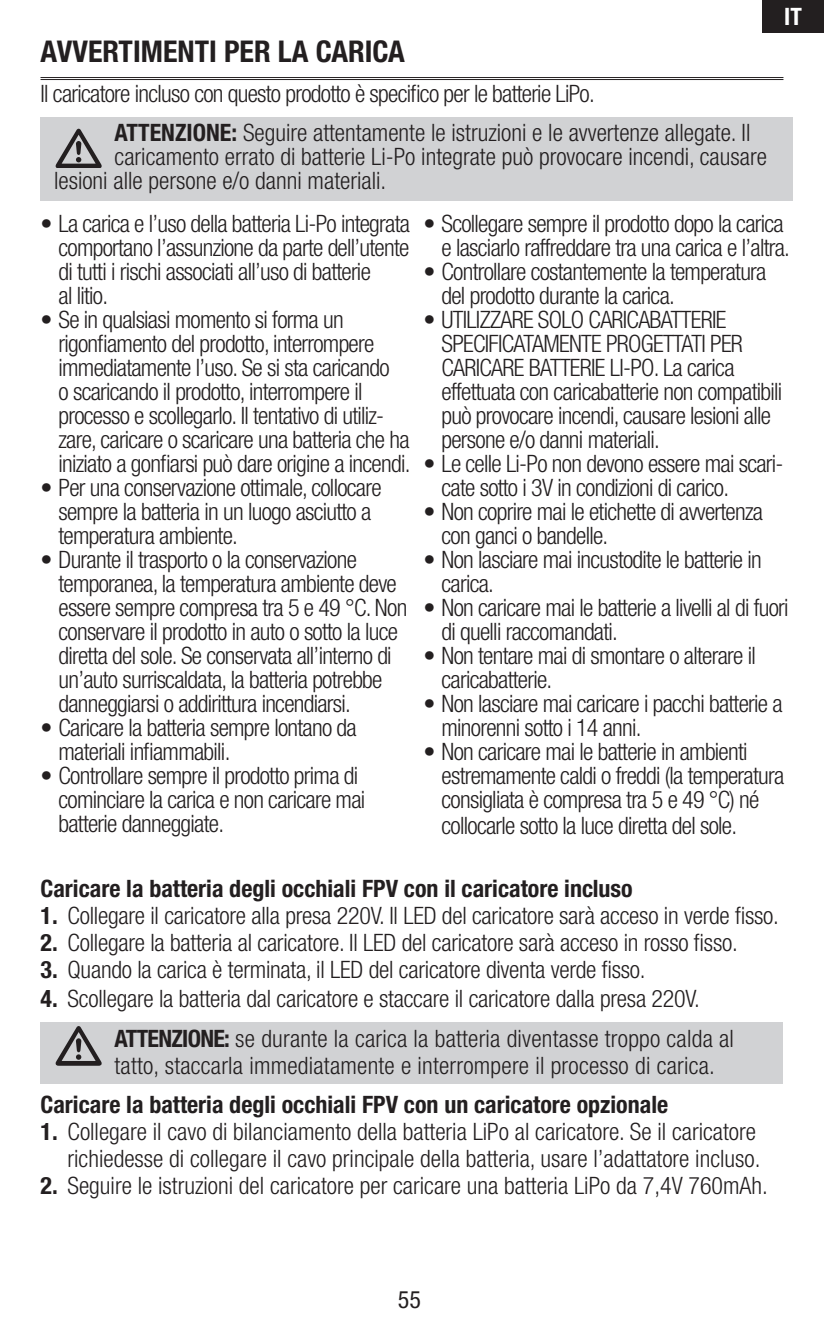
<style>
.page{position:relative;width:824px;height:1323px;background:#fff}
.page>*{position:absolute;margin:0;border:0;box-sizing:border-box;transform-origin:0 0}
.t1{font:700 condensed 30px "Helvetica Neue LT Std";color:#231f20}
.t2{font:300 condensed 24px/24px "Helvetica Neue LT Std";letter-spacing:-.03em;color:#231f20}
.t3{font:300 condensed 24px/39.6px "Helvetica Neue LT Std";letter-spacing:-.01em;color:#231f20}
.t4{font:300 condensed 24px/27px "Helvetica Neue LT Std";color:#231f20;text-align:right}
.t5{font:700 condensed 24px "Helvetica Neue LT Std";color:#231f20}
.t6{font:300 condensed 24px "Helvetica Neue LT Std";letter-spacing:.01em;color:#231f20}
.t7{font:700 condensed 24px "Helvetica Neue LT Std";color:#fff}
.t8{font:condensed 24px "Helvetica Neue LT Std";color:#231f20}
.s1{font-weight:700}
</style>
<div class="page">
<div style="left:762px;top:0;width:62px;height:33px;background:#231f20"></div>
<div style="left:40px;top:117px;width:753px;height:84px;background:#d1d2d4"></div>
<div style="left:40px;top:1023px;width:743px;height:61px;background:#d1d2d4"></div>
<svg style="left:56px;top:1026px;width:45px;height:39px"></svg>
<hr style="left:40px;top:77px;width:743px;height:1px;background:#231f20">
<hr style="left:40px;top:79px;width:743px;height:1px;background:#231f20">
<svg style="left:56px;top:129px;width:45px;height:39px"></svg>
<p class="t1" style="left:40px;top:33px;width:32px">Avvertimenti</p>
<p class="t1" style="left:224px;top:33px;width:16px">per</p>
<p class="t1" style="left:278px;top:33px;width:54px">la carica</p>
<p class="t2" style="left:115px;top:74px;width:637px;line-height:39px;text-indent:-74px">Il caricatore incluso con questo prodotto è specifico per le batterie LiPo.<br><span class="s1">ATTENZIONE:</span> Seguire attentamente le istruzioni e le avvertenze allegate. Il</p>
<p class="t4" style="left:54px;top:144px;width:714px;line-height:24px;text-align:left;text-indent:61px">caricamento errato di batterie Li-Po integrate può provocare incendi, causare lesioni alle persone e/o danni materiali.</p>
<p class="t7" style="left:784px;top:2px;width:19px">IT</p>
<p class="t2" style="left:58px;top:212px;width:353px;text-indent:-18px">• La carica e l’uso della batteria Li-Po integrata comportano l’assunzione da parte dell’utente di tutti i rischi associati all’uso di batterie<br>al litio.</p>
<p class="t2" style="left:58px;top:308px;width:353px;text-indent:-18px">• Se in qualsiasi momento si forma un rigonfiamento del prodotto, interrompere immediatamente l’uso. Se si sta caricando<br>o scaricando il prodotto, interrompere il processo e scollegarlo. Il tentativo di utiliz&shy;zare, caricare o scaricare una batteria che ha iniziato a gonfiarsi può dare origine a incendi.</p>
<p class="t2" style="left:58px;top:476px;width:324px;text-indent:-18px">• Per una conservazione ottimale, collocare sempre la batteria in un luogo asciutto a temperatura ambiente.</p>
<p class="t2" style="left:58px;top:548px;width:350px;text-indent:-18px">• Durante il trasporto o la conservazione temporanea, la temperatura ambiente deve essere sempre compresa tra 5 e 49 °C. Non conservare il prodotto in auto o sotto la luce diretta del sole. Se conservata all’interno di un’auto surriscaldata, la batteria potrebbe danneggiarsi o addirittura incendiarsi.</p>
<p class="t2" style="left:58px;top:716px;width:300px;text-indent:-18px">• Caricare la batteria sempre lontano da materiali infiammabili.</p>
<p class="t2" style="left:58px;top:764px;width:308px;text-indent:-18px">• Controllare sempre il prodotto prima di cominciare la carica e non caricare mai batterie danneggiate.</p>
<p class="t2" style="left:423px;top:212px;width:368px;text-align:right">• Scollegare sempre il prodotto dopo la carica e lasciarlo raffreddare tra una carica e l’altra.</p>
<p class="t2" style="left:441px;top:260px;width:326px;text-indent:-18px">• Controllare costantemente la temperatura del prodotto durante la carica.</p>
<p class="t2" style="left:441px;top:308px;width:342px;text-indent:-18px">• UTILIZZARE SOLO CARICABATTERIE SPECIFICATAMENTE PROGETTATI PER CARICARE BATTERIE LI-PO. La carica effettuata con caricabatterie non compatibili può provocare incendi, causare lesioni alle persone e/o danni materiali.</p>
<p class="t2" style="left:441px;top:452px;width:343px;text-indent:-18px">• Le celle Li-Po non devono essere mai scari&shy;cate sotto i 3V in condizioni di carico.</p>
<p class="t2" style="left:441px;top:500px;width:323px;text-indent:-18px">• Non coprire mai le etichette di avvertenza con ganci o bandelle.</p>
<p class="t2" style="left:441px;top:548px;width:322px;text-indent:-18px">• Non lasciare mai incustodite le batterie in carica.</p>
<p class="t2" style="left:441px;top:596px;width:348px;text-indent:-18px">• Non caricare mai le batterie a livelli al di fuori di quelli raccomandati.</p>
<p class="t2" style="left:441px;top:644px;width:316px;text-indent:-18px">• Non tentare mai di smontare o alterare il caricabatterie.</p>
<p class="t2" style="left:441px;top:692px;width:342px;text-indent:-18px">• Non lasciare mai caricare i pacchi batterie a minorenni sotto i 14 anni.</p>
<p class="t2" style="left:441px;top:739px;width:344px;text-indent:-18px">• Non caricare mai le batterie in ambienti estremamente caldi o freddi (la temperatura consigliata è compresa tra 5 e 49 °C) né collocarle sotto la luce diretta del sole.</p>
<p class="t5" style="left:40px;top:874px;width:593px">Caricare la batteria degli occhiali FPV con il caricatore incluso</p>
<p class="t3" style="left:40px;top:896px;width:740px"><span class="s1">1.</span> Collegare il caricatore alla presa 220V. Il LED del caricatore sarà acceso in verde fisso.</p>
<p class="t3" style="left:40px;top:923px;width:698px"><span class="s1">2.</span> Collegare la batteria al caricatore. Il LED del caricatore sarà acceso in rosso fisso.</p>
<p class="t3" style="left:40px;top:950px;width:606px"><span class="s1">3.</span> Quando la carica è terminata, il LED del caricatore diventa verde fisso.</p>
<p class="t3" style="left:115px;top:979px;width:621px;text-indent:-74px"><span class="s1">4.</span> Scollegare la batteria dal caricatore e staccare il caricatore dalla presa 220V.<br><span class="s1">ATTENZIONE:</span> se durante la carica la batteria diventasse troppo calda al</p>
<p class="t6" style="left:115px;top:1051px;width:602px">tatto, staccarla immediatamente e interrompere il processo di carica.</p>
<p class="t5" style="left:40px;top:1090px;width:629px">Caricare la batteria degli occhiali FPV con un caricatore opzionale</p>
<p class="t4" style="left:40px;top:1118px;width:721px"><span class="s1">1.</span> Collegare il cavo di bilanciamento della batteria LiPo al caricatore. Se il caricatore richiedesse di collegare il cavo principale della batteria, usare l’adattatore incluso.</p>
<p class="t4" style="left:40px;top:1172px;width:729px"><span class="s1">2.</span> Seguire le istruzioni del caricatore per caricare una batteria LiPo da 7,4V 760mAh.</p>
<p class="t8" style="left:398px;top:1285px;width:25px">55</p>
</div>
